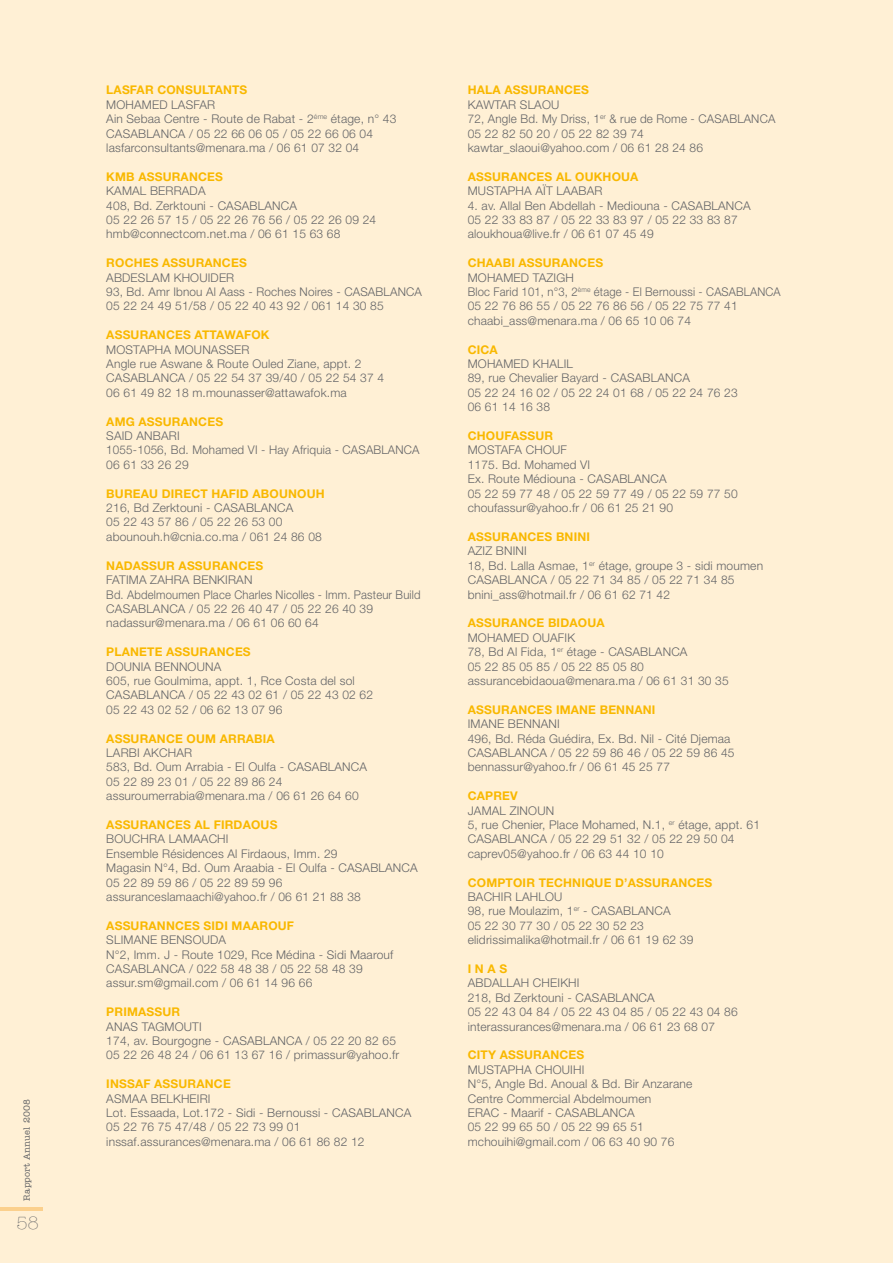
<style>
.page{position:relative;width:893px;height:1263px;background:#fff0d5}
.page>*{position:absolute;margin:0;border:0;box-sizing:border-box;transform-origin:0 0}
.t1{font:300 18px "American Typewriter";color:#636467}
.t2{font:300 12px/14.4px "Helvetica Neue";letter-spacing:.015em;color:#636467}
.t3{font:700 12px "Helvetica Neue";letter-spacing:.015em;color:#f9b800}
.t4{font:500 9px "American Typewriter";letter-spacing:.015em;color:#636467}
</style>
<div class="page">
<hr style="left:0;top:1208px;width:43px;height:3px;background:#fbd08d">
<p class="t4" style="left:22px;top:1200px;width:103px;rotate:-90deg">Rapport Annuel 2008</p>
<h1 class="t1" style="left:16px;top:1213px;width:25px">58</h1>
<p class="t3" style="left:106px;top:83px;width:143px">LASFAR CONSULTANTS</p>
<p class="t2" style="left:106px;top:97px;width:20px">Mohamed</p>
<p class="t2" style="left:106px;top:97px;width:292px;text-indent:65px">LASFAR<br>Ain Sebaa Centre - Route de Rabat - 2<sup>éme</sup> étage, n° 43<br>CASABLANCA / 05 22 66 06 05 / 05 22 66 06 04 lasfarconsultants@menara.ma / 06 61 07 32 04</p>
<p class="t3" style="left:106px;top:169px;width:118px">KMB ASSURANCES</p>
<p class="t2" style="left:106px;top:183px;width:18px">Kamal</p>
<p class="t2" style="left:106px;top:183px;width:271px;text-indent:44px">BERRADA<br>408, Bd. Zerktouni - CASABLANCA<br>05 22 26 57 15 / 05 22 26 76 56 / 05 22 26 09 24 hmb@connectcom.net.ma / 06 61 15 63 68</p>
<p class="t3" style="left:106px;top:256px;width:142px">ROCHES ASSURANCES</p>
<p class="t2" style="left:106px;top:270px;width:17px">Abdeslam</p>
<p class="t2" style="left:106px;top:270px;width:317px;text-indent:67px">KHOUIDER<br>93, Bd. Amr Ibnou Al Aass - Roches Noires - CASABLANCA<br>05 22 24 49 51/58 / 05 22 40 43 92 / 061 14 30 85</p>
<p class="t3" style="left:106px;top:328px;width:165px">ASSURANCES ATTAWAFOK</p>
<p class="t2" style="left:106px;top:342px;width:19px">Mostapha</p>
<p class="t2" style="left:106px;top:342px;width:279px;text-indent:68px">MOUNASSER<br>Angle rue Aswane &amp; Route Ouled Ziane, appt. 2<br>CASABLANCA / 05 22 54 37 39/40 / 05 22 54 37 4<br>06 61 49 82 18 m.mounasser@attawafok.ma</p>
<p class="t3" style="left:106px;top:414px;width:118px">AMG ASSURANCES</p>
<p class="t2" style="left:106px;top:428px;width:15px">Said</p>
<p class="t2" style="left:106px;top:428px;width:315px;text-indent:30px">ANBARI<br>1055-1056, Bd. Mohamed VI - Hay Afriquia - CASABLANCA<br>06 61 33 26 29</p>
<p class="t3" style="left:106px;top:486px;width:220px">BUREAU DIRECT HAFID ABOUNOUH</p>
<p class="t2" style="left:106px;top:500px;width:217px">216, Bd Zerktouni - CASABLANCA<br>05 22 43 57 86 / 05 22 26 53 00 abounouh.h@cnia.co.ma / 061 24 86 08</p>
<p class="t3" style="left:106px;top:558px;width:158px">NADASSUR ASSURANCES</p>
<p class="t2" style="left:106px;top:572px;width:14px">Fatima</p>
<p class="t2" style="left:150px;top:572px;width:17px">Zahra</p>
<p class="t2" style="left:106px;top:572px;width:316px;text-indent:87px">Benkiran<br>Bd. Abdelmoumen Place Charles Nicolles - Imm. Pasteur Build CASABLANCA / 05 22 26 40 47 / 05 22 26 40 39 nadassur@menara.ma / 06 61 06 60 64</p>
<p class="t3" style="left:106px;top:644px;width:146px">PLANETE ASSURANCES</p>
<p class="t2" style="left:106px;top:659px;width:17px">Dounia</p>
<p class="t2" style="left:106px;top:659px;width:268px;text-indent:49px">Bennouna<br>605, rue Goulmima, appt. 1, Rce Costa del sol<br>CASABLANCA / 05 22 43 02 61 / 05 22 43 02 62<br>05 22 43 02 52 / 06 62 13 07 96</p>
<p class="t3" style="left:106px;top:731px;width:170px">ASSURANCE OUM ARRABIA</p>
<p class="t2" style="left:106px;top:745px;width:15px">Larbi</p>
<p class="t2" style="left:106px;top:745px;width:262px;text-indent:37px">Akchar<br>583, Bd. Oum Arrabia - El Oulfa - CASABLANCA<br>05 22 89 23 01 / 05 22 89 86 24 assuroumerrabia@menara.ma / 06 61 26 64 60</p>
<p class="t3" style="left:106px;top:817px;width:173px">ASSURANCES AL FIRDAOUS</p>
<p class="t2" style="left:106px;top:831px;width:18px">Bouchra</p>
<p class="t2" style="left:106px;top:831px;width:313px;text-indent:62px">Lamaachi<br>Ensemble Résidences Al Firdaous, Imm. 29<br>Magasin N°4, Bd. Oum Araabia - El Oulfa - CASABLANCA 05 22 89 59 86 / 05 22 89 59 96 assuranceslamaachi@yahoo.fr / 06 61 21 88 38</p>
<p class="t3" style="left:106px;top:918px;width:189px">ASSURANNCES SIDI MAAROUF</p>
<p class="t2" style="left:106px;top:932px;width:16px">Slimane</p>
<p class="t2" style="left:106px;top:932px;width:289px;text-indent:55px">Bensouda<br>N°2, Imm. J - Route 1029, Rce Médina - Sidi Maarouf<br>CASABLANCA / 022 58 48 38 / 05 22 58 48 39 assur.sm@gmail.com / 06 61 14 96 66</p>
<p class="t3" style="left:106px;top:1004px;width:75px">PRIMASSUR</p>
<p class="t2" style="left:106px;top:1019px;width:17px">Anas</p>
<p class="t2" style="left:106px;top:1019px;width:294px;text-indent:35px">Tagmouti<br>174, av. Bourgogne - CASABLANCA / 05 22 20 82 65<br>05 22 26 48 24 / 06 61 13 67 16 / primassur@yahoo.fr</p>
<p class="t3" style="left:106px;top:1076px;width:126px">INSSAF ASSURANCE</p>
<p class="t2" style="left:106px;top:1091px;width:17px">Asmaa</p>
<p class="t2" style="left:106px;top:1091px;width:306px;text-indent:45px">Belkheiri<br>Lot. Essaada, Lot.172 - Sidi - Bernoussi - CASABLANCA 05 22 76 75 47/48 / 05 22 73 99 01 inssaf.assurances@menara.ma / 06 61 86 82 12</p>
<p class="t3" style="left:468px;top:83px;width:123px">HALA ASSURANCES</p>
<p class="t2" style="left:468px;top:97px;width:17px">Kawtar</p>
<p class="t2" style="left:468px;top:97px;width:309px;text-indent:52px">Slaou<br>72, Angle Bd. My Driss, 1<sup>er</sup> &amp; rue de Rome - CASABLANCA<br>05 22 82 50 20 / 05 22 82 39 74 kawtar_slaoui@yahoo.com / 06 61 28 24 86</p>
<p class="t3" style="left:468px;top:169px;width:172px">ASSURANCES AL OUKHOUA</p>
<p class="t2" style="left:468px;top:183px;width:19px">Mustapha</p>
<p class="t2" style="left:535px;top:183px;width:37px">Aït Laabar</p>
<p class="t2" style="left:468px;top:198px;width:284px">4. av. Allal Ben Abdellah - Mediouna - CASABLANCA<br>05 22 33 83 87 / 05 22 33 83 97 / 05 22 33 83 87 aloukhoua@live.fr / 06 61 07 45 49</p>
<p class="t3" style="left:468px;top:256px;width:137px">CHAABI ASSURANCES</p>
<p class="t2" style="left:468px;top:270px;width:20px">Mohamed</p>
<p class="t2" style="left:468px;top:270px;width:314px;text-indent:65px">Tazigh<br>Bloc Farid 101, n°3, 2<sup>ème</sup> étage - El Bernoussi - CASABLANCA 05 22 76 86 55 / 05 22 76 86 56 / 05 22 75 77 41 chaabi_ass@menara.ma / 06 65 10 06 74</p>
<p class="t3" style="left:468px;top:342px;width:32px">CICA</p>
<p class="t2" style="left:468px;top:356px;width:20px">Mohamed</p>
<p class="t2" style="left:468px;top:356px;width:271px;text-indent:65px">KHALIL<br>89, rue Chevalier Bayard - CASABLANCA<br>05 22 24 16 02 / 05 22 24 01 68 / 05 22 24 76 23<br>06 61 14 16 38</p>
<p class="t3" style="left:468px;top:428px;width:87px">CHOUFASSUR</p>
<p class="t2" style="left:468px;top:443px;width:19px">Mostafa</p>
<p class="t2" style="left:468px;top:443px;width:271px;text-indent:58px">Chouf<br>1175. Bd. Mohamed VI<br>Ex. Route Médiouna - CASABLANCA<br>05 22 59 77 48 / 05 22 59 77 49 / 05 22 59 77 50 choufassur@yahoo.fr / 06 61 25 21 90</p>
<p class="t3" style="left:468px;top:529px;width:124px">ASSURANCES BNINI</p>
<p class="t2" style="left:468px;top:543px;width:297px">Aziz Bnini<br>18, Bd. Lalla Asmae, 1<sup>er</sup> étage, groupe 3 - sidi moumen CASABLANCA / 05 22 71 34 85 / 05 22 71 34 85 bnini_ass@hotmail.fr / 06 61 62 71 42</p>
<p class="t3" style="left:468px;top:616px;width:138px">ASSURANCE BIDAOUA</p>
<p class="t2" style="left:468px;top:630px;width:20px">Mohamed</p>
<p class="t2" style="left:468px;top:630px;width:263px;text-indent:65px">Ouafik<br>78, Bd Al Fida, 1<sup>er</sup> étage - CASABLANCA<br>05 22 85 05 85 / 05 22 85 05 80 assurancebidaoua@menara.ma / 06 61 31 30 35</p>
<p class="t3" style="left:468px;top:702px;width:189px">ASSURANCES IMANE BENNANI</p>
<p class="t2" style="left:468px;top:716px;width:12px">Imane</p>
<p class="t2" style="left:468px;top:716px;width:268px;text-indent:40px">Bennani<br>496, Bd. Réda Guédira, Ex. Bd. Nil - Cité Djemaa<br>CASABLANCA / 05 22 59 86 46 / 05 22 59 86 45 bennassur@yahoo.fr / 06 61 45 25 77</p>
<p class="t3" style="left:468px;top:788px;width:52px">CAPREV</p>
<p class="t2" style="left:468px;top:803px;width:16px">Jamal</p>
<p class="t2" style="left:468px;top:803px;width:294px;text-indent:42px">Zinoun<br>5, rue Chenier, Place Mohamed, N.1, <sup>er</sup> étage, appt. 61<br>CASABLANCA / 05 22 29 51 32 / 05 22 29 50 04 caprev05@yahoo.fr / 06 63 44 10 10</p>
<p class="t3" style="left:468px;top:875px;width:246px">COMPTOIR TECHNIQUE D’ASSURANCES</p>
<p class="t2" style="left:468px;top:889px;width:17px">Bachir</p>
<p class="t2" style="left:468px;top:889px;width:227px;text-indent:48px">Lahlou<br>98, rue Moulazim, 1<sup>er</sup> - CASABLANCA<br>05 22 30 77 30 / 05 22 30 52 23 elidrissimalika@hotmail.fr / 06 61 19 62 39</p>
<p class="t3" style="left:468px;top:961px;width:41px">I N A S</p>
<p class="t2" style="left:468px;top:975px;width:17px">Abdallah</p>
<p class="t2" style="left:468px;top:975px;width:271px;text-indent:65px">Cheikhi<br>218, Bd Zerktouni - CASABLANCA<br>05 22 43 04 84 / 05 22 43 04 85 / 05 22 43 04 86 interassurances@menara.ma / 06 61 23 68 07</p>
<p class="t3" style="left:468px;top:1048px;width:118px">CITY ASSURANCES</p>
<p class="t2" style="left:468px;top:1062px;width:19px">Mustapha</p>
<p class="t2" style="left:468px;top:1062px;width:226px;text-indent:68px">Chouihi<br>N°5, Angle Bd. Anoual &amp; Bd. Bir Anzarane<br>Centre Commercial Abdelmoumen<br>ERAC - Maarif - CASABLANCA<br>05 22 99 65 50 / 05 22 99 65 51 mchouihi@gmail.com / 06 63 40 90 76</p>
</div>
